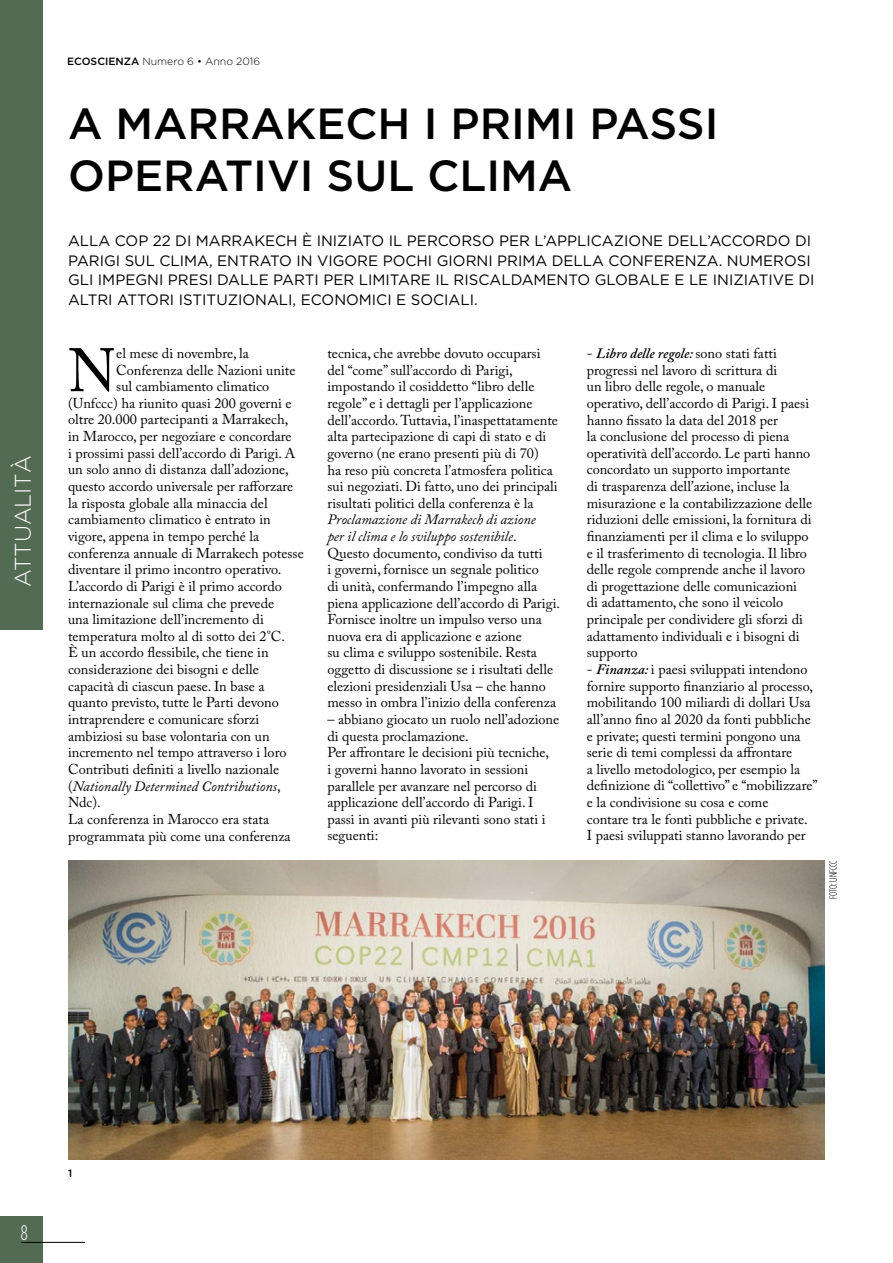
<style>
.page{position:relative;width:893px;height:1263px;background:#fff}
.page>*{position:absolute;margin:0;border:0;box-sizing:border-box;transform-origin:0 0}
.t1{font:60.6px "Adobe Caslon Pro";color:#000}
.t2{font:500 43.5px/52.5px "Gotham HTF";color:#000}
.t3{font:300 22.5px "Gotham HTF";color:#fff}
.t4{font:300 condensed 21px "Gotham HTF";color:#fff}
.t5{font:15px/19.5px "Gotham HTF";color:#000}
.t6{font:14.25px/16.6px "Adobe Caslon Pro";color:#000}
.t7{font:italic 14.25px "Adobe Caslon Pro";color:#000}
.t8{font:300 10.5px "Gotham HTF";color:#000}
.t9{font:300 condensed 10.5px "Gotham HTF";letter-spacing:-.015em;color:#000}
.t10{font:500 10.5px "Gotham HTF";color:#000}
.s1{font-weight:500}
.s2{font-style:normal}
.s3{font-style:italic}
.s4{font-weight:600;font-style:italic}
</style>
<div class="page">
<div style="left:0;top:1216px;width:43px;height:47px;background:#536a53"></div>
<hr style="left:21px;top:1242px;width:64px;height:1px;background:#000">
<div style="left:0;top:0;width:43px;height:629px;background:#536a53"></div>
<img style="left:68px;top:860px;width:757px;height:299px">
<h3 class="t3" style="left:11px;top:587px;width:133px;rotate:-90deg">ATTUALITÀ</h3>
<p class="t8" style="left:67px;top:56px;width:194px"><span class="s1">ECOSCIENZA</span> Numero 6 • Anno 2016</p>
<h2 class="t2" style="left:68px;top:96px;width:652px">A MARRAKECH I PRIMI PASSI<br>OPERATIVI SUL CLIMA</h2>
<p class="t5" style="left:68px;top:231px;width:748px">ALLA COP 22 DI MARRAKECH È INIZIATO IL PERCORSO PER L’APPLICAZIONE DELL’ACCORDO DI PARIGI SUL CLIMA, ENTRATO IN VIGORE POCHI GIORNI PRIMA DELLA CONFERENZA. NUMEROSI GLI IMPEGNI PRESI DALLE PARTI PER LIMITARE IL RISCALDAMENTO GLOBALE E LE INIZIATIVE DI ALTRI ATTORI ISTITUZIONALI, ECONOMICI E SOCIALI.</p>
<h1 class="t1" style="left:68px;top:335px;width:50px">N</h1>
<p class="t6" style="left:116px;top:345px;width:134px">el mese di novembre, la</p>
<p class="t6" style="left:116px;top:361px;width:181px">Conferenza delle Nazioni unite</p>
<p class="t6" style="left:116px;top:378px;width:155px">sul cambiamento climatico</p>
<p class="t6" style="left:68px;top:394px;width:225px">(Unfccc) ha riunito quasi 200 governi e</p>
<p class="t6" style="left:68px;top:411px;width:222px">oltre 20.000 partecipanti a Marrakech,</p>
<p class="t6" style="left:68px;top:428px;width:225px">in Marocco, per negoziare e concordare</p>
<p class="t6" style="left:68px;top:444px;width:229px">i prossimi passi dell’accordo di Parigi. A</p>
<p class="t6" style="left:68px;top:461px;width:222px">un solo anno di distanza dall’adozione,</p>
<p class="t6" style="left:68px;top:478px;width:227px">questo accordo universale per rafforzare</p>
<p class="t6" style="left:68px;top:494px;width:201px">la risposta globale alla minaccia del</p>
<p class="t6" style="left:68px;top:511px;width:204px">cambiamento climatico è entrato in</p>
<p class="t6" style="left:68px;top:528px;width:193px">vigore, appena in tempo perché la</p>
<p class="t6" style="left:68px;top:544px;width:237px">conferenza annuale di Marrakech potesse</p>
<p class="t6" style="left:68px;top:561px;width:215px">diventare il primo incontro operativo.</p>
<p class="t6" style="left:68px;top:578px;width:215px">L’accordo di Parigi è il primo accordo</p>
<p class="t6" style="left:68px;top:594px;width:208px">internazionale sul clima che prevede</p>
<p class="t6" style="left:68px;top:611px;width:197px">una limitazione dell’incremento di</p>
<p class="t6" style="left:68px;top:627px;width:219px">temperatura molto al di sotto dei 2°C.</p>
<p class="t6" style="left:68px;top:644px;width:202px">È un accordo flessibile, che tiene in</p>
<p class="t6" style="left:68px;top:661px;width:192px">considerazione dei bisogni e delle</p>
<p class="t6" style="left:68px;top:677px;width:198px">capacità di ciascun paese. In base a</p>
<p class="t6" style="left:68px;top:694px;width:212px">quanto previsto, tutte le Parti devono</p>
<p class="t6" style="left:68px;top:711px;width:193px">intraprendere e comunicare sforzi</p>
<p class="t6" style="left:68px;top:727px;width:203px">ambiziosi su base volontaria con un</p>
<p class="t6" style="left:68px;top:744px;width:220px">incremento nel tempo attraverso i loro</p>
<p class="t6" style="left:68px;top:761px;width:213px">Contributi definiti a livello nazionale</p>
<p class="t7" style="left:68px;top:777px;width:214px"><span class="s2">(</span>Nationally Determined Contributions<span class="s2">,</span></p>
<p class="t6" style="left:68px;top:794px;width:34px">Ndc).</p>
<p class="t6" style="left:68px;top:811px;width:203px">La conferenza in Marocco era stata</p>
<p class="t6" style="left:68px;top:827px;width:224px">programmata più come una conferenza</p>
<p class="t6" style="left:327px;top:345px;width:232px">tecnica, che avrebbe dovuto occuparsi del “come” sull’accordo di Parigi, impostando il cosiddetto “libro delle regole” e i dettagli per l’applicazione dell’accordo. Tuttavia, l’inaspettatamente alta partecipazione di capi di stato e di governo (ne erano presenti più di 70)<br>ha reso più concreta l’atmosfera politica sui negoziati. Di fatto, uno dei principali risultati politici della conferenza è la</p>
<p class="t6" style="left:327px;top:511px;width:234px"><span class="s3">Proclamazione di Marrakech di azione<br>per il clima e lo sviluppo sostenibile</span>.<br>Questo documento, condiviso da tutti<br>i governi, fornisce un segnale politico<br>di unità, confermando l’impegno alla piena applicazione dell’accordo di Parigi.<br>Fornisce inoltre un impulso verso una nuova era di applicazione e azione<br>su clima e sviluppo sostenibile. Resta oggetto di discussione se i risultati delle elezioni presidenziali Usa – che hanno messo in ombra l’inizio della conferenza</p>
<p class="t6" style="left:327px;top:711px;width:233px">– abbiano giocato un ruolo nell’adozione di questa proclamazione.<br>Per affrontare le decisioni più tecniche,<br>i governi hanno lavorato in sessioni parallele per avanzare nel percorso di applicazione dell’accordo di Parigi. I passi in avanti più rilevanti sono stati i seguenti:</p>
<p class="t6" style="left:587px;top:345px;width:227px">- <span class="s4">Libro delle regole:</span> sono stati fatti progressi nel lavoro di scrittura di<br>un libro delle regole, o manuale operativo, dell’accordo di Parigi. I paesi hanno fissato la data del 2018 per<br>la conclusione del processo di piena operatività dell’accordo. Le parti hanno concordato un supporto importante<br>di trasparenza dell’azione, incluse la misurazione e la contabilizzazione delle riduzioni delle emissioni, la fornitura di finanziamenti per il clima e lo sviluppo e il trasferimento di tecnologia. Il libro delle regole comprende anche il lavoro di progettazione delle comunicazioni<br>di adattamento, che sono il veicolo principale per condividere gli sforzi di adattamento individuali e i bisogni di supporto</p>
<p class="t6" style="left:587px;top:661px;width:232px">- <span class="s4">Finanza:</span> i paesi sviluppati intendono fornire supporto finanziario al processo, mobilitando 100 miliardi di dollari Usa all’anno fino al 2020 da fonti pubbliche e private; questi termini pongono una serie di temi complessi da affrontare<br>a livello metodologico, per esempio la definizione di “collettivo” e “mobilizzare” e la condivisione su cosa e come<br>contare tra le fonti pubbliche e private.<br>I paesi sviluppati stanno lavorando per</p>
<p class="t9" style="left:828px;top:899px;width:41px;rotate:-90deg">FOTO: UNFCCC</p>
<h3 class="t4" style="left:21px;top:1221px;width:8px">8</h3>
<p class="t10" style="left:68px;top:1167px;width:6px">1</p>
</div>
